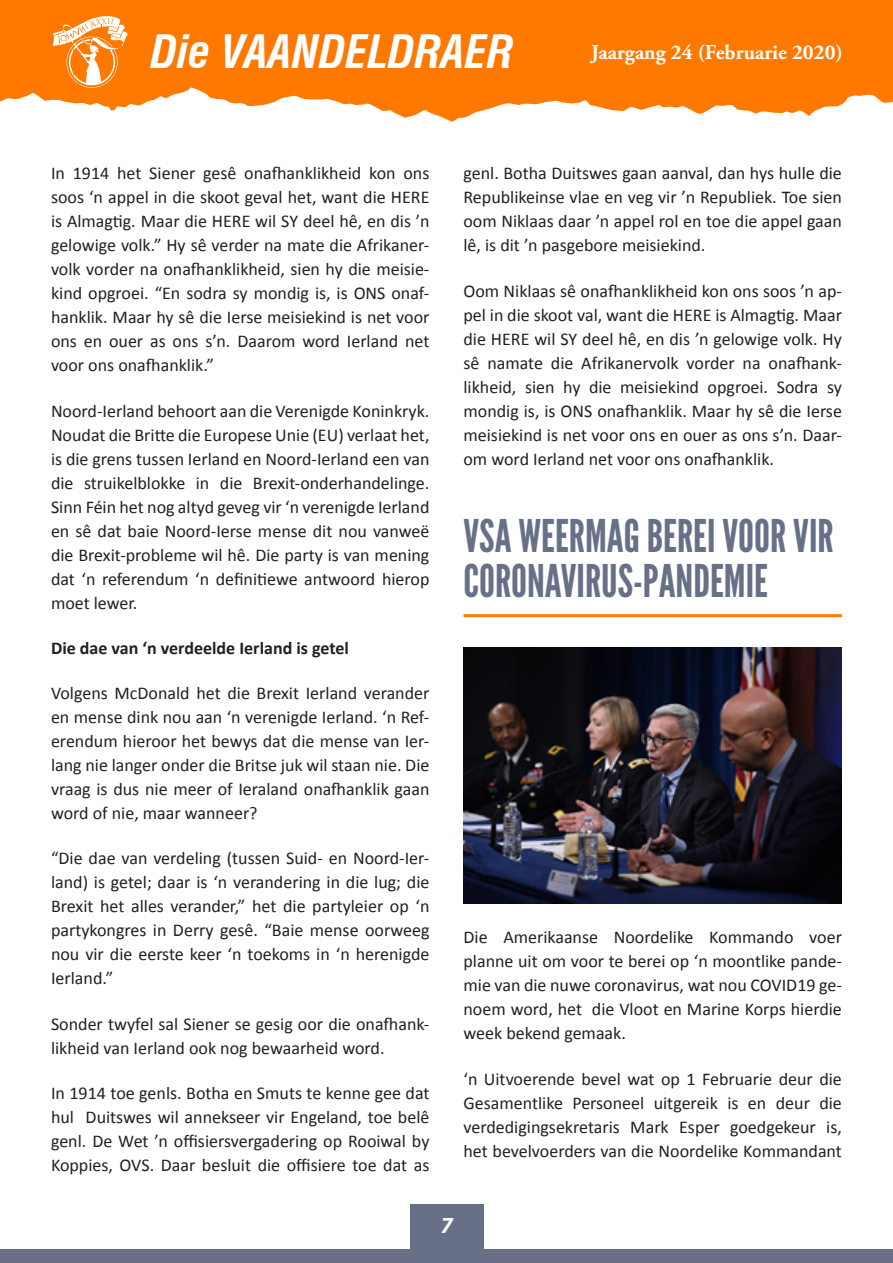
<style>
.page{position:relative;width:893px;height:1263px;background:#fff}
.page>*{position:absolute;margin:0;border:0;box-sizing:border-box;transform-origin:0 0}
.Heading{font:45px/45px "League Gothic";color:#677087}
.t1{font:italic 700 condensed 45px "Swiss 721 BT";color:#fff}
.t2{font:italic 700 24px "Calibri";color:#fff}
.t3{font:700 21px "Adobe Garamond Pro";color:#fff}
.body{font:18px/24px "Calibri";color:#231f20;text-align:justify}
.body-2{font:700 18px "Calibri";color:#231f20}
</style>
<div class="page">
<div style="left:410px;top:1204px;width:73px;height:46px;background:#677087"></div>
<hr style="left:463px;top:614px;width:379px;height:3px;background:#ff7800">
<img style="left:463px;top:647px;width:379px;height:256px">
<div style="left:0;top:0;width:893px;height:124px;background:#ff7800"></div>
<div style="left:0;top:1250px;width:893px;height:13px;background:#677087"></div>
<svg style="left:0;top:16px;width:893px;height:108px"></svg>
<h1 class="t1" style="left:151px;top:25px;width:364px">Die VAANDELDRAER</h1>
<p class="t3" style="left:591px;top:40px;width:253px">Jaargang 24 (Februarie 2020)</p>
<p class="body" style="left:51px;top:161px;width:380px">In 1914 het Siener gesê onafhanklikheid kon ons soos ‘n appel in die skoot geval het, want die HERE is Almagtig. Maar die HERE wil SY deel hê, en dis ’n gelowige volk.” Hy sê verder na mate die Afrikaner&shy;volk vorder na onafhanklikheid, sien hy die meisie&shy;kind opgroei. “En sodra sy mondig is, is ONS onaf&shy;hanklik. Maar hy sê die Ierse meisiekind is net voor ons en ouer as ons s’n. Daarom word Ierland net voor ons onafhanklik.”</p>
<p class="body" style="left:51px;top:399px;width:380px">Noord-Ierland behoort aan die Verenigde Koninkryk.<br>Noudat die Britte die Europese Unie (EU) verlaat het, is die grens tussen Ierland en Noord-Ierland een van die struikelblokke in die Brexit-onderhandelinge.<br>Sinn Féin het nog altyd geveg vir ‘n verenigde Ierland en sê dat baie Noord-Ierse mense dit nou vanweë die Brexit-probleme wil hê. Die party is van mening dat ‘n referendum ‘n definitiewe antwoord hierop moet lewer.</p>
<p class="body-2" style="left:51px;top:636px;width:299px">Die dae van ‘n verdeelde Ierland is getel</p>
<p class="body" style="left:51px;top:681px;width:380px">Volgens McDonald het die Brexit Ierland verander en mense dink nou aan ‘n verenigde Ierland. ‘n Ref&shy;erendum hieroor het bewys dat die mense van Ier&shy;lang nie langer onder die Britse juk wil staan nie. Die vraag is dus nie meer of Ieraland onafhanklik gaan word of nie, maar wanneer?</p>
<p class="body" style="left:51px;top:846px;width:380px">“Die dae van verdeling (tussen Suid- en Noord-Ier&shy;land) is getel; daar is ‘n verandering in die lug; die Brexit het alles verander,” het die partyleier op ‘n partykongres in Derry gesê. “Baie mense oorweeg nou vir die eerste keer ‘n toekoms in ‘n herenigde Ierland.”</p>
<p class="body" style="left:51px;top:1012px;width:380px">Sonder twyfel sal Siener se gesig oor die onafhank&shy;likheid van Ierland ook nog bewaarheid word.</p>
<p class="body" style="left:51px;top:1081px;width:380px">In 1914 toe genls. Botha en Smuts te kenne gee dat hul Duitswes wil annekseer vir Engeland, toe belê genl. De Wet ’n offisiersvergadering op Rooiwal by Koppies, OVS. Daar besluit die offisiere toe dat as</p>
<p class="body" style="left:463px;top:161px;width:380px">genl. Botha Duitswes gaan aanval, dan hys hulle die Republikeinse vlae en veg vir ’n Republiek. Toe sien oom Niklaas daar ’n appel rol en toe die appel gaan lê, is dit ’n pasgebore meisiekind.</p>
<p class="body" style="left:463px;top:279px;width:380px">Oom Niklaas sê onafhanklikheid kon ons soos ’n ap&shy;pel in die skoot val, want die HERE is Almagtig. Maar die HERE wil SY deel hê, en dis ’n gelowige volk. Hy sê namate die Afrikanervolk vorder na onafhank&shy;likheid, sien hy die meisiekind opgroei. Sodra sy mondig is, is ONS onafhanklik. Maar hy sê die Ierse meisiekind is net voor ons en ouer as ons s’n. Daar&shy;om word Ierland net voor ons onafhanklik.</p>
<p class="Heading" style="left:463px;top:514px;width:372px">VSA WEERMAG BEREI VOOR VIR<br>CORONAVIRUS-PANDEMIE</p>
<p class="body" style="left:463px;top:925px;width:380px">Die Amerikaanse Noordelike Kommando voer planne uit om voor te berei op ‘n moontlike pande&shy;mie van die nuwe coronavirus, wat nou COVID19 ge&shy;noem word, het die Vloot en Marine Korps hierdie week bekend gemaak.</p>
<p class="body" style="left:463px;top:1066px;width:380px">‘n Uitvoerende bevel wat op 1 Februarie deur die Gesamentlike Personeel uitgereik is en deur die verdedigingsekretaris Mark Esper goedgekeur is, het bevelvoerders van die Noordelike Kommandant</p>
<h2 class="t2" style="left:440px;top:1210px;width:14px">7</h2>
</div>
